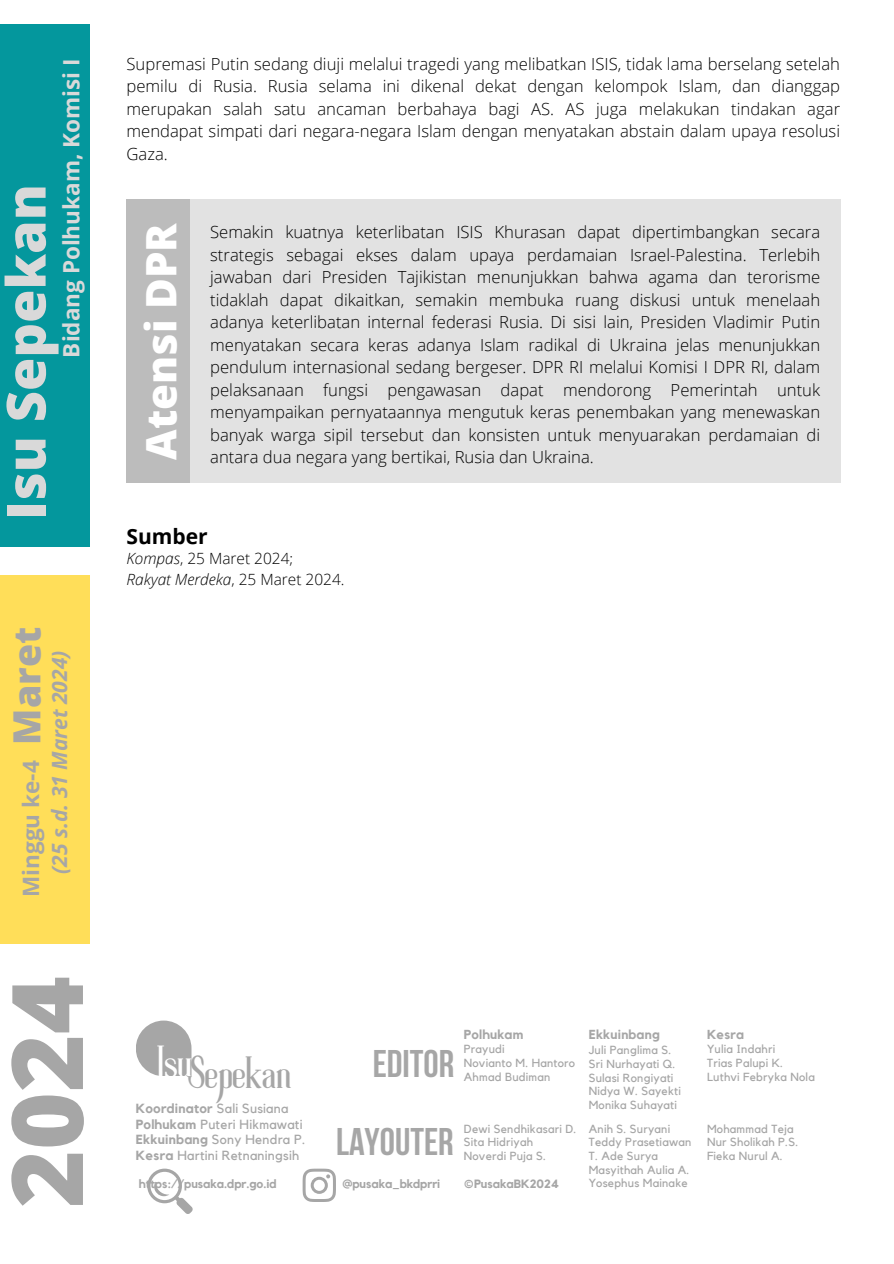
<style>
.page{position:relative;width:894px;height:1264px;background:#fff}
.page>*{position:absolute;margin:0;border:0;box-sizing:border-box;transform-origin:0 0}
.t1{font:800 98.85px "Open Sans";color:#a6a6a6}
.t2{font:800 54px "Open Sans";color:#d9d9d9}
.t3{font:800 42px "Open Sans";color:#fff}
.t4{font:40.65px "Roller Coaster";color:#a6a6a6}
.t5{font:700 38.4px "Bebas Neue";color:#a6a6a6}
.t6{font:800 37.5px "Open Sans";color:#a6a6a6}
.t7{font:700 22.5px "Open Sans";color:#d9d9d9}
.t8{font:700 22.5px "Open Sans";color:#a6a6a6}
.t9{font:italic 700 21px "Open Sans";color:#a6a6a6}
.t10{font:700 21px "Open Sans";color:#000}
.t11{font:300 16.65px/22.5px "Open Sans";color:#000;text-align:justify}
.t12{font:300 15.45px/21.3px "Open Sans";color:#000}
.t13{font:13.2px/15.5px "Kollektif";letter-spacing:.02em;color:#a6a6a6}
.t14{font:700 13.05px "Kollektif";letter-spacing:.02em;color:#a6a6a6}
.t15{font:700 12px "Kollektif";color:#a6a6a6}
.t16{font:11.7px/13.6px "Kollektif";letter-spacing:.02em;color:#a6a6a6}
.s1{font-style:italic}
.s2{font-weight:700}
</style>
<div class="page">
<div style="left:190px;top:200px;width:649px;height:283px;background:#e2e2e2"></div>
<div style="left:0;top:25px;width:89px;height:522px;background:#04979d"></div>
<div style="left:0;top:575px;width:89px;height:368px;background:#ffde59"></div>
<svg style="left:136px;top:1020px;width:55px;height:56px"></svg>
<svg style="left:302px;top:1168px;width:34px;height:33px"></svg>
<svg style="left:147px;top:1168px;width:46px;height:46px"></svg>
<div style="left:126px;top:200px;width:64px;height:283px;background:#bcbcbc"></div>
<h3 class="t7" style="left:55px;top:357px;width:300px;rotate:-90deg">Bidang Polhukam, Komisi I</h3>
<h2 class="t2" style="left:-12px;top:520px;width:337px;rotate:-90deg">Isu Sepekan</h2>
<h3 class="t6" style="left:0;top:744px;width:119px;rotate:-90deg">Maret</h3>
<h3 class="t8" style="left:15px;top:896px;width:138px;rotate:-90deg">Minggu ke-4</h3>
<p class="t9" style="left:45px;top:873px;width:226px;rotate:-90deg">(25 s.d. 31 Maret 2024)</p>
<h1 class="t1" style="left:-23px;top:1207px;width:233px;rotate:-90deg">2024</h1>
<p class="t11" style="left:126px;top:52px;width:715px">Supremasi Putin sedang diuji melalui tragedi yang melibatkan ISIS, tidak lama berselang setelah pemilu di Rusia. Rusia selama ini dikenal dekat dengan kelompok Islam, dan dianggap merupakan salah satu ancaman berbahaya bagi AS. AS juga melakukan tindakan agar mendapat simpati dari negara-negara Islam dengan menyatakan abstain dalam upaya resolusi Gaza.</p>
<h3 class="t3" style="left:132px;top:460px;width:239px;rotate:-90deg">Atensi DPR</h3>
<p class="t11" style="left:210px;top:220px;width:611px">Semakin kuatnya keterlibatan ISIS Khurasan dapat dipertimbangkan secara strategis sebagai ekses dalam upaya perdamaian Israel-Palestina. Terlebih jawaban dari Presiden Tajikistan menunjukkan bahwa agama dan terorisme tidaklah dapat dikaitkan, semakin membuka ruang diskusi untuk menelaah adanya keterlibatan internal federasi Rusia. Di sisi lain, Presiden Vladimir Putin menyatakan secara keras adanya Islam radikal di Ukraina jelas menunjukkan pendulum internasional sedang bergeser. DPR RI melalui Komisi I DPR RI, dalam pelaksanaan fungsi pengawasan dapat mendorong Pemerintah untuk menyampaikan pernyataannya mengutuk keras penembakan yang menewaskan banyak warga sipil tersebut dan konsisten untuk menyuarakan perdamaian di</p>
<p class="t11" style="left:210px;top:445px;width:385px">antara dua negara yang bertikai, Rusia dan Ukraina.</p>
<p class="t10" style="left:126px;top:521px;width:83px">Sumber</p>
<p class="t12" style="left:126px;top:547px;width:219px"><span class="s1">Kompas</span>, 25 Maret 2024;<br><span class="s1">Rakyat Merdeka</span>, 25 Maret 2024.</p>
<h3 class="t4" style="left:157px;top:1057px;width:135px"><sup>Isu</sup>Sepekan</h3>
<p class="t13" style="left:136px;top:1101px;width:171px"><span class="s2">Koordinator</span> Sali Susiana<br><span class="s2">Polhukam</span> Puteri Hikmawati<br><span class="s2">Ekkuinbang</span> Sony Hendra P.<br><span class="s2">Kesra</span> Hartini Retnaningsih</p>
<p class="t15" style="left:139px;top:1177px;width:139px">https://pusaka.dpr.go.id</p>
<h3 class="t5" style="left:372px;top:1048px;width:83px">EDITOR</h3>
<p class="t14" style="left:463px;top:1028px;width:61px">Polhukam</p>
<p class="t16" style="left:463px;top:1042px;width:113px">Prayudi<br>Novianto M. Hantoro<br>Ahmad Budiman</p>
<p class="t14" style="left:588px;top:1028px;width:72px">Ekkuinbang</p>
<p class="t16" style="left:588px;top:1044px;width:94px">Juli Panglima S.<br>Sri Nurhayati Q.<br>Sulasi Rongiyati<br>Nidya W. Sayekti<br>Monika Suhayati</p>
<h3 class="t5" style="left:336px;top:1125px;width:119px">LAYOUTER</h3>
<p class="t16" style="left:463px;top:1122px;width:114px">Dewi Sendhikasari D.<br>Sita Hidriyah<br>Noverdi Puja S.</p>
<p class="t15" style="left:342px;top:1177px;width:99px">@pusaka_bkdprri</p>
<p class="t15" style="left:464px;top:1177px;width:97px">©PusakaBK2024</p>
<p class="t16" style="left:588px;top:1122px;width:104px">Anih S. Suryani<br>Teddy Prasetiawan<br>T. Ade Surya<br>Masyithah Aulia A.<br>Yosephus Mainake</p>
<p class="t14" style="left:706px;top:1028px;width:39px">Kesra</p>
<p class="t16" style="left:706px;top:1042px;width:109px">Yulia Indahri<br>Trias Palupi K.<br>Luthvi Febryka Nola</p>
<p class="t16" style="left:706px;top:1122px;width:93px">Mohammad Teja<br>Nur Sholikah P.S.<br>Fieka Nurul A.</p>
</div>
